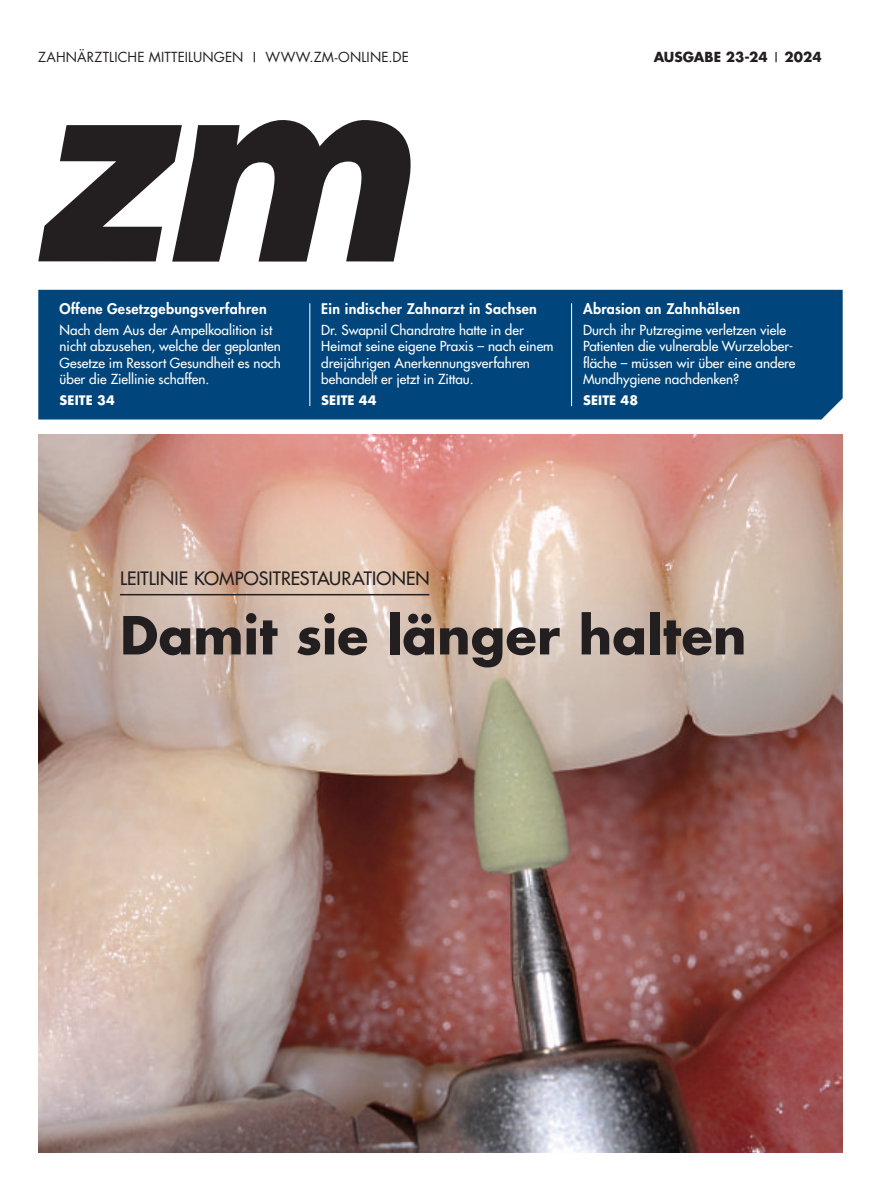
<style>
.page{position:relative;width:881px;height:1191px;background:#fff}
.page>*{position:absolute;margin:0;border:0;box-sizing:border-box;transform-origin:0 0}
.t1{font:700 51px "Futura LT Pro";color:#231f20}
.t2{font:500 18px "Futura LT Pro";letter-spacing:.005em;color:#231f20}
.t3{font:800 14.25px "Futura LT Pro";letter-spacing:.02em;color:#fff}
.t4{font:500 13.5px/16.5px "Futura LT Pro";color:#fff}
.t5{font:13.5px "Futura LT Pro";letter-spacing:.015em;color:#231f20}
.t6{font:700 13.5px "Futura LT Pro";letter-spacing:.005em;color:#231f20}
.t7{font:700 12.75px "Futura LT Pro";letter-spacing:.005em;color:#fff}
</style>
<div class="page">
<div style="left:38px;top:290px;width:804px;height:129px;background:#00467c"></div>
<hr style="left:309px;top:303px;width:1px;height:103px;background:#fff">
<hr style="left:571px;top:303px;width:1px;height:103px;background:#fff">
<svg style="left:38px;top:120px;width:373px;height:141px"></svg>
<img style="left:38px;top:435px;width:804px;height:717px">
<hr style="left:120px;top:594px;width:309px;height:1px;background:#231f20">
<p class="t5" style="left:38px;top:48px;width:372px">ZAHNÄRZTLICHE MITTEILUNGEN <sup>|</sup> WWW.ZM-ONLINE.DE</p>
<p class="t6" style="left:653px;top:47px;width:169px">AUSGABE 23-24 <sup>|</sup> 2024</p>
<p class="t3" style="left:60px;top:298px;width:208px">Offene Gesetzgebungsverfahren</p>
<p class="t4" style="left:60px;top:321px;width:223px">Nach dem Aus der Ampelkoalition ist nicht abzusehen, welche der geplanten Gesetze im Ressort Gesundheit es noch über die Ziellinie schaffen.</p>
<p class="t7" style="left:60px;top:390px;width:57px">SEITE 34</p>
<p class="t3" style="left:321px;top:298px;width:217px">Ein indischer Zahnarzt in Sachsen</p>
<p class="t4" style="left:321px;top:321px;width:234px">Dr. Swapnil Chandratre hatte in der Heimat seine eigene Praxis – nach einem dreijährigen Anerkennungsverfahren behandelt er jetzt in Zittau.</p>
<p class="t7" style="left:321px;top:390px;width:57px">SEITE 44</p>
<p class="t3" style="left:583px;top:298px;width:159px">Abrasion an Zahnhälsen</p>
<p class="t4" style="left:583px;top:321px;width:214px">Durch ihr Putzregime verletzen viele Patienten die vulnerable Wurzelober&shy;fläche – müssen wir über eine andere Mundhygiene nachdenken?</p>
<p class="t7" style="left:583px;top:390px;width:56px">SEITE 48</p>
<h2 class="t2" style="left:120px;top:565px;width:311px">LEITLINIE KOMPOSITRESTAURATIONEN</h2>
<h1 class="t1" style="left:120px;top:596px;width:627px">Damit sie länger halten</h1>
</div>
